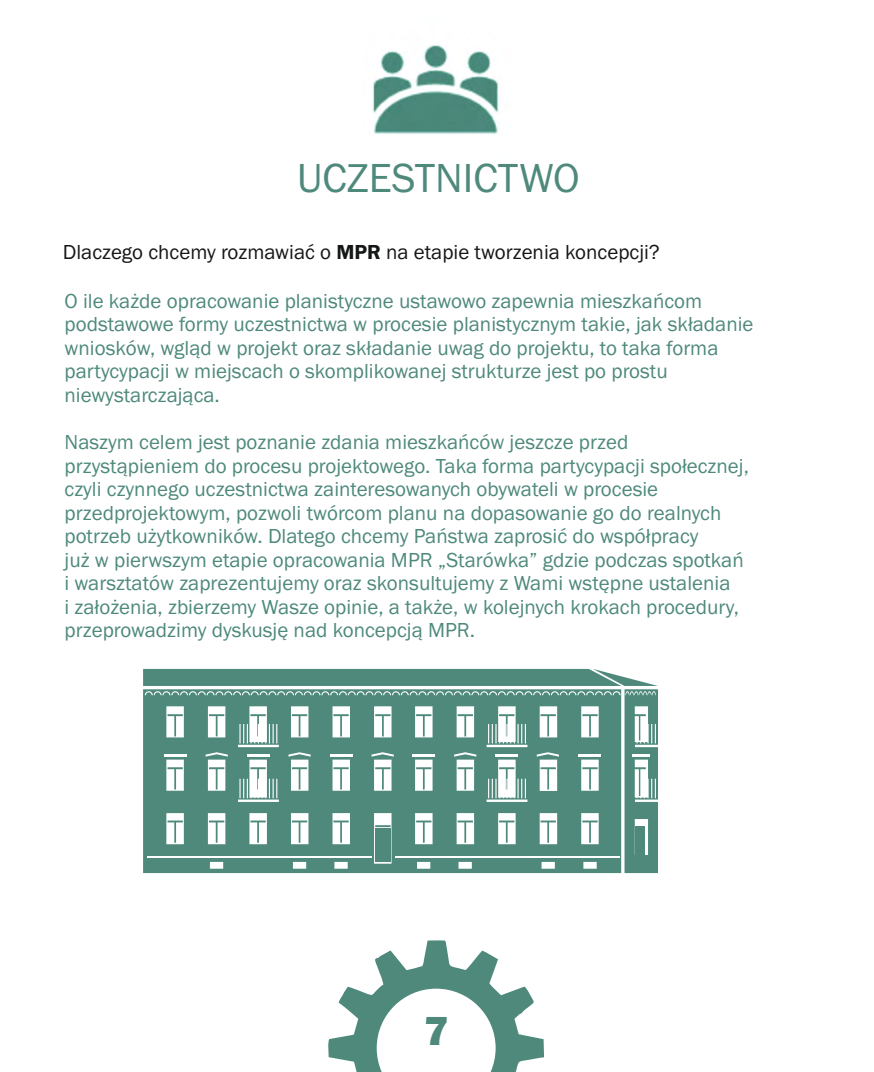
<style>
.page{position:relative;width:874px;height:1072px;background:#fff}
.page>*{position:absolute;margin:0;border:0;box-sizing:border-box;transform-origin:0 0}
.t1{font:42px "Franklin Gothic";color:#4e897c}
.t2{font:800 42px "Franklin Gothic";color:#4e897c}
.t3{font:21px/23.4px "Franklin Gothic";color:#4e897c}
.t4{font:21px "Franklin Gothic";color:#151616}
.s1{font-weight:600}
</style>
<div class="page">
<svg style="left:328px;top:940px;width:216px;height:131px"></svg>
<img style="left:373px;top:45px;width:126px;height:90px">
<svg style="left:143px;top:669px;width:515px;height:204px"></svg>
<div style="left:635px;top:826px;width:9px;height:28px;background:#4e897c"></div>
<div style="left:375px;top:828px;width:15px;height:34px;background:#4e897c"></div>
<h1 class="t1" style="left:297px;top:163px;width:284px">UCZESTNICTWO</h1>
<p class="t4" style="left:63px;top:244px;width:598px">Dlaczego chcemy rozmawiać o <span class="s1">MPR</span> na etapie tworzenia koncepcji?</p>
<p class="t3" style="left:64px;top:291px;width:690px">O ile każde opracowanie planistyczne ustawowo zapewnia mieszkańcom podstawowe formy uczestnictwa w procesie planistycznym takie, jak składanie wniosków, wgląd w projekt oraz składanie uwag do projektu, to taka forma partycypacji w miejscach o skomplikowanej strukturze jest po prostu niewystarczająca.</p>
<p class="t3" style="left:64px;top:432px;width:685px">Naszym celem jest poznanie zdania mieszkańców jeszcze przed przystąpieniem do procesu projektowego. Taka forma partycypacji społecznej, czyli czynnego uczestnictwa zainteresowanych obywateli w procesie przedprojektowym, pozwoli twórcom planu na dopasowanie go do realnych potrzeb użytkowników. Dlatego chcemy Państwa zaprosić do współpracy<br>już w pierwszym etapie opracowania MPR „Starówka” gdzie podczas spotkań i warsztatów zaprezentujemy oraz skonsultujemy z Wami wstępne ustalenia<br>i założenia, zbierzemy Wasze opinie, a także, w kolejnych krokach procedury, przeprowadzimy dyskusję nad koncepcją MPR.</p>
<h1 class="t2" style="left:424px;top:1015px;width:26px">7</h1>
</div>
